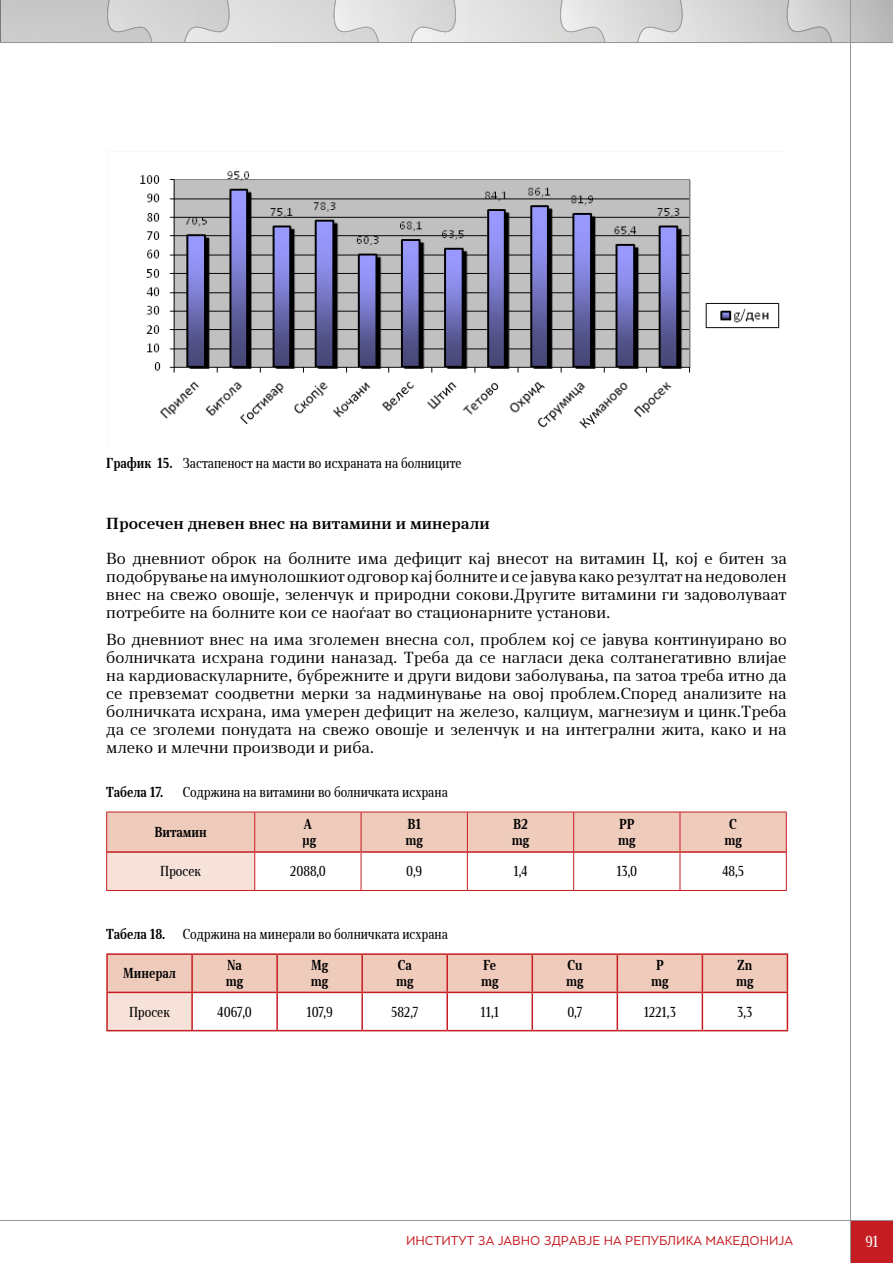
<style>
.page{position:relative;width:893px;height:1263px;background:#fff}
.page>*{position:absolute;margin:0;border:0;box-sizing:border-box;transform-origin:0 0}
.t1{font:15px/18px "Skola Serif";color:#000;text-align:justify}
.t2{font:700 15px "Skola Serif";color:#000}
.t3{font:15px "Skola Serif Cn";color:#fff}
.t4{font:13.5px "Skola Serif Cn";color:#000}
.t5{font:700 13.5px/16.2px "Skola Serif Cn";color:#000}
.t6{font:12px "Skola Sans";color:#c61d23}
.s1{font-weight:700}
</style>
<div class="page">
<svg style="left:1px;top:0;width:892px;height:42px;background:#d6d5d5"></svg>
<div style="left:851px;top:1220px;width:42px;height:43px;background:#c61d23"></div>
<hr style="left:0;top:42px;width:893px;height:1px;background:#939598">
<hr style="left:850px;top:0;width:1px;height:1263px;background:#939598">
<hr style="left:0;top:1220px;width:893px;height:1px;background:#939598">
<img style="left:140px;top:171px;width:640px;height:258px">
<div style="left:107px;top:813px;width:679px;height:38px;background:#efcbbc"></div>
<div style="left:107px;top:852px;width:148px;height:38px;background:#f6e2d9"></div>
<hr style="left:255px;top:851px;width:106px;height:2px;background:#c61d23">
<hr style="left:361px;top:851px;width:106px;height:2px;background:#c61d23">
<hr style="left:468px;top:851px;width:105px;height:2px;background:#c61d23">
<hr style="left:574px;top:851px;width:106px;height:2px;background:#c61d23">
<hr style="left:680px;top:851px;width:106px;height:2px;background:#c61d23">
<hr style="left:107px;top:851px;width:147px;height:2px;background:#c61d23">
<hr style="left:106px;top:812px;width:149px;height:1px;background:#c61d23">
<hr style="left:106px;top:812px;width:1px;height:40px;background:#c61d23">
<hr style="left:255px;top:812px;width:106px;height:1px;background:#c61d23">
<hr style="left:254px;top:812px;width:1px;height:40px;background:#c61d23">
<hr style="left:361px;top:812px;width:106px;height:1px;background:#c61d23">
<hr style="left:361px;top:812px;width:1px;height:40px;background:#c61d23">
<hr style="left:467px;top:812px;width:107px;height:1px;background:#c61d23">
<hr style="left:467px;top:812px;width:1px;height:40px;background:#c61d23">
<hr style="left:574px;top:812px;width:106px;height:1px;background:#c61d23">
<hr style="left:573px;top:812px;width:1px;height:40px;background:#c61d23">
<hr style="left:680px;top:812px;width:107px;height:1px;background:#c61d23">
<hr style="left:680px;top:812px;width:1px;height:40px;background:#c61d23">
<hr style="left:786px;top:812px;width:1px;height:40px;background:#c61d23">
<hr style="left:106px;top:852px;width:1px;height:38px;background:#c61d23">
<hr style="left:254px;top:852px;width:1px;height:38px;background:#c61d23">
<hr style="left:361px;top:852px;width:1px;height:38px;background:#c61d23">
<hr style="left:467px;top:852px;width:1px;height:38px;background:#c61d23">
<hr style="left:573px;top:852px;width:1px;height:38px;background:#c61d23">
<hr style="left:680px;top:852px;width:1px;height:38px;background:#c61d23">
<hr style="left:786px;top:852px;width:1px;height:38px;background:#c61d23">
<hr style="left:106px;top:890px;width:149px;height:1px;background:#c61d23">
<hr style="left:255px;top:890px;width:106px;height:1px;background:#c61d23">
<hr style="left:361px;top:890px;width:106px;height:1px;background:#c61d23">
<hr style="left:467px;top:890px;width:107px;height:1px;background:#c61d23">
<hr style="left:574px;top:890px;width:106px;height:1px;background:#c61d23">
<hr style="left:680px;top:890px;width:107px;height:1px;background:#c61d23">
<div style="left:108px;top:955px;width:679px;height:37px;background:#efcbbc"></div>
<div style="left:107px;top:992px;width:85px;height:39px;background:#f6e2d9"></div>
<hr style="left:276px;top:993px;width:2px;height:37px;background:#c61d23">
<hr style="left:361px;top:993px;width:2px;height:37px;background:#c61d23">
<hr style="left:446px;top:993px;width:2px;height:37px;background:#c61d23">
<hr style="left:531px;top:993px;width:2px;height:37px;background:#c61d23">
<hr style="left:617px;top:993px;width:1px;height:37px;background:#c61d23">
<hr style="left:702px;top:993px;width:1px;height:37px;background:#c61d23">
<hr style="left:787px;top:993px;width:1px;height:37px;background:#c61d23">
<hr style="left:192px;top:1030px;width:85px;height:1px;background:#c61d23">
<hr style="left:277px;top:1030px;width:85px;height:1px;background:#c61d23">
<hr style="left:362px;top:1030px;width:85px;height:1px;background:#c61d23">
<hr style="left:447px;top:1030px;width:85px;height:1px;background:#c61d23">
<hr style="left:532px;top:1030px;width:85px;height:1px;background:#c61d23">
<hr style="left:617px;top:1030px;width:85px;height:1px;background:#c61d23">
<hr style="left:702px;top:1030px;width:86px;height:1px;background:#c61d23">
<hr style="left:106px;top:955px;width:2px;height:37px;background:#c61d23">
<hr style="left:106px;top:953px;width:86px;height:2px;background:#c61d23">
<hr style="left:192px;top:953px;width:85px;height:2px;background:#c61d23">
<hr style="left:277px;top:953px;width:85px;height:2px;background:#c61d23">
<hr style="left:362px;top:953px;width:85px;height:2px;background:#c61d23">
<hr style="left:447px;top:953px;width:85px;height:2px;background:#c61d23">
<hr style="left:532px;top:953px;width:85px;height:2px;background:#c61d23">
<hr style="left:617px;top:953px;width:85px;height:2px;background:#c61d23">
<hr style="left:702px;top:953px;width:86px;height:2px;background:#c61d23">
<hr style="left:191px;top:955px;width:2px;height:37px;background:#c61d23">
<hr style="left:276px;top:955px;width:2px;height:37px;background:#c61d23">
<hr style="left:361px;top:955px;width:2px;height:37px;background:#c61d23">
<hr style="left:446px;top:955px;width:2px;height:37px;background:#c61d23">
<hr style="left:531px;top:955px;width:2px;height:37px;background:#c61d23">
<hr style="left:617px;top:955px;width:1px;height:37px;background:#c61d23">
<hr style="left:702px;top:955px;width:1px;height:37px;background:#c61d23">
<hr style="left:787px;top:955px;width:1px;height:37px;background:#c61d23">
<hr style="left:192px;top:992px;width:85px;height:1px;background:#c61d23">
<hr style="left:277px;top:992px;width:85px;height:1px;background:#c61d23">
<hr style="left:362px;top:992px;width:85px;height:1px;background:#c61d23">
<hr style="left:447px;top:992px;width:85px;height:1px;background:#c61d23">
<hr style="left:532px;top:992px;width:85px;height:1px;background:#c61d23">
<hr style="left:617px;top:992px;width:85px;height:1px;background:#c61d23">
<hr style="left:702px;top:992px;width:86px;height:1px;background:#c61d23">
<hr style="left:106px;top:993px;width:2px;height:37px;background:#c61d23">
<hr style="left:106px;top:992px;width:86px;height:1px;background:#c61d23">
<hr style="left:191px;top:993px;width:2px;height:37px;background:#c61d23">
<hr style="left:106px;top:1030px;width:86px;height:1px;background:#c61d23">
<p class="t4" style="left:106px;top:455px;width:357px"><span class="s1">График 15.</span> Застапеност на масти во исхраната на болниците</p>
<p class="t2" style="left:106px;top:515px;width:385px">Просечен дневен внес на витамини и минерали</p>
<p class="t1" style="left:106px;top:549px;width:682px">Во дневниот оброк на болните има дефицит кај внесот на витамин Ц, кој е битен за подобрување на имунолошкиот одговор кај болните и се јавува како резултат на недоволен внес на свежо овошје, зеленчук и природни сокови.Другите витамини ги задоволуваат потребите на болните кои се наоѓаат во стационарните установи.</p>
<p class="t1" style="left:106px;top:630px;width:682px">Во дневниот внес на има зголемен внесна сол, проблем кој се јавува континуирано во болничката исхрана години наназад. Треба да се нагласи дека солтанегативно влијае на кардиоваскуларните, бубрежните и други видови заболувања, па затоа треба итно да се превземат соодветни мерки за надминување на овој проблем.Според анализите на болничката исхрана, има умерен дефицит на железо, калциум, магнезиум и цинк.Треба да се зголеми понудата на свежо овошје и зеленчук и на интегрални жита, како и на млеко и млечни производи и риба.</p>
<p class="t5" style="left:106px;top:784px;width:59px">Табела 17.</p>
<p class="t4" style="left:183px;top:784px;width:266px">Содржина на витамини во болничката исхрана</p>
<p class="t5" style="left:155px;top:824px;width:54px">Витамин</p>
<p class="t5" style="left:302px;top:816px;width:15px">A µg</p>
<p class="t5" style="left:405px;top:816px;width:19px">B1 mg</p>
<p class="t5" style="left:512px;top:816px;width:19px">B2 mg</p>
<p class="t5" style="left:618px;top:816px;width:19px">PP mg</p>
<p class="t5" style="left:724px;top:816px;width:19px;text-align:center">C mg</p>
<p class="t4" style="left:160px;top:863px;width:42px">Просек</p>
<p class="t4" style="left:290px;top:863px;width:38px">2088,0</p>
<p class="t4" style="left:406px;top:863px;width:18px">0,9</p>
<p class="t4" style="left:513px;top:863px;width:16px">1,4</p>
<p class="t4" style="left:616px;top:863px;width:22px">13,0</p>
<p class="t4" style="left:722px;top:863px;width:24px">48,5</p>
<p class="t5" style="left:106px;top:926px;width:61px">Табела 18.</p>
<p class="t4" style="left:183px;top:926px;width:267px">Содржина на минерали во болничката исхрана</p>
<p class="t5" style="left:123px;top:965px;width:54px">Минерал</p>
<p class="t5" style="left:226px;top:957px;width:19px">Na mg</p>
<p class="t5" style="left:311px;top:957px;width:19px">Mg mg</p>
<p class="t5" style="left:396px;top:957px;width:19px">Ca mg</p>
<p class="t5" style="left:481px;top:957px;width:19px">Fe mg</p>
<p class="t5" style="left:566px;top:957px;width:19px">Cu mg</p>
<p class="t5" style="left:651px;top:957px;width:19px;text-align:center">P mg</p>
<p class="t5" style="left:736px;top:957px;width:19px">Zn mg</p>
<p class="t4" style="left:129px;top:1004px;width:42px">Просек</p>
<p class="t4" style="left:217px;top:1004px;width:36px">4067,0</p>
<p class="t4" style="left:306px;top:1004px;width:28px">107,9</p>
<p class="t4" style="left:391px;top:1004px;width:29px">582,7</p>
<p class="t4" style="left:481px;top:1004px;width:20px">11,1</p>
<p class="t4" style="left:567px;top:1004px;width:16px">0,7</p>
<p class="t4" style="left:644px;top:1004px;width:34px">1221,3</p>
<p class="t4" style="left:737px;top:1004px;width:17px">3,3</p>
<p class="t6" style="left:406px;top:1233px;width:388px">институт за јавно здравје на република македонија</p>
<p class="t3" style="left:865px;top:1233px;width:14px">91</p>
</div>
